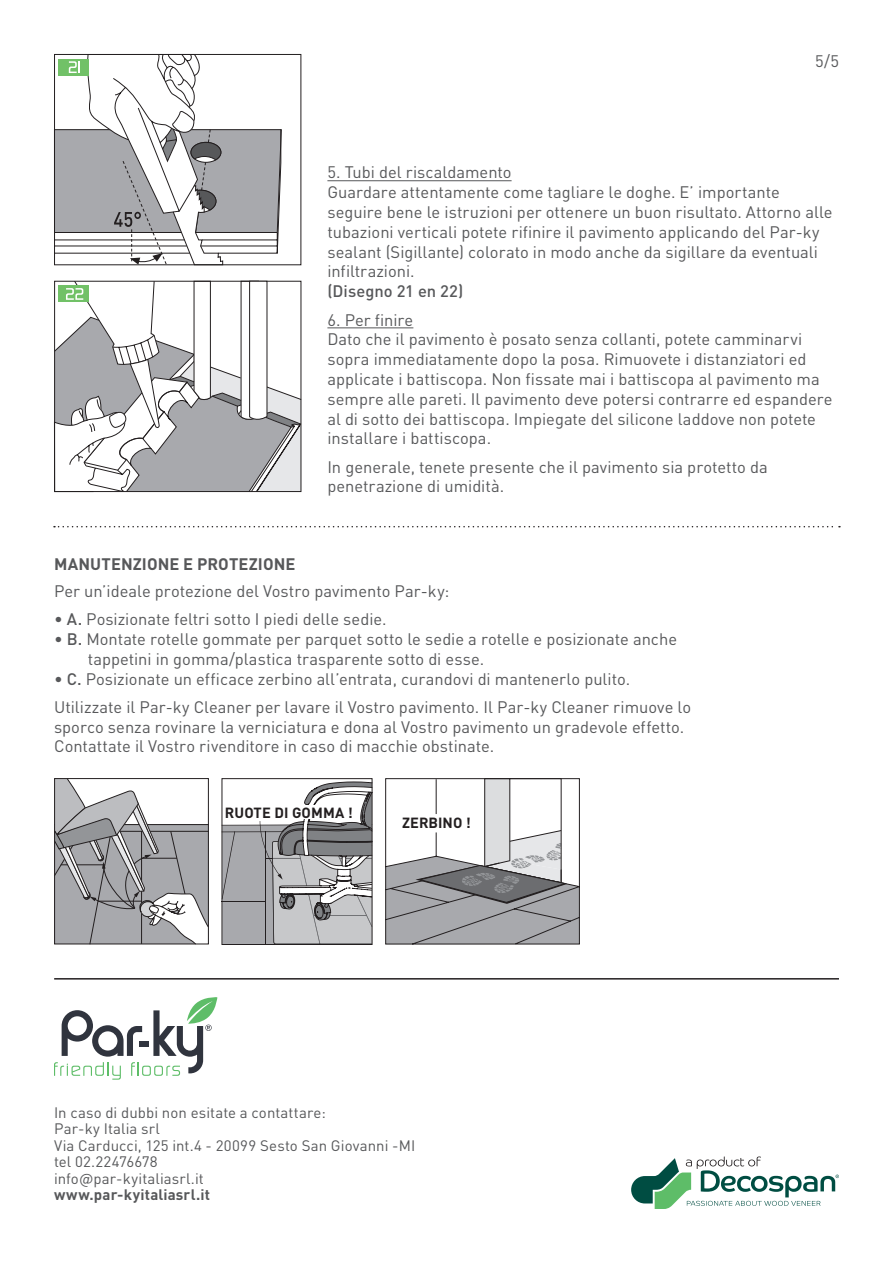
<style>
.page{position:relative;width:893px;height:1263px;background:#fff}
.page>*{position:absolute;margin:0;border:0;box-sizing:border-box;transform-origin:0 0}
.t1{font:16.5px/19.8px "DIN Pro";color:#57585a}
.t2{font:700 16.5px "DIN Pro";letter-spacing:.005em;color:#57585a}
.t3{font:500 16.5px "DIN Pro";letter-spacing:.005em;color:#57585a}
.t4{font:15px/16.5px "DIN Pro";letter-spacing:.005em;color:#57585a}
.t5{font:700 15px "DIN Pro";letter-spacing:.015em;color:#57585a}
.t6{font:700 14.55px "DIN Pro";color:#231f20}
.s1{font-weight:500}
</style>
<div class="page">
<svg style="left:54px;top:526px;width:786px;height:1px"></svg>
<svg style="left:54px;top:997px;width:163px;height:83px"></svg>
<hr style="left:327px;top:180px;width:185px;height:1px;background:#57585a">
<hr style="left:327px;top:327px;width:86px;height:1px;background:#57585a">
<hr style="left:54px;top:978px;width:785px;height:1px;background:#231f20">
<svg style="left:631px;top:1156px;width:208px;height:53px"></svg>
<svg style="left:174px;top:53px;width:128px;height:213px"></svg>
<svg style="left:54px;top:54px;width:228px;height:212px"></svg>
<svg style="left:54px;top:280px;width:248px;height:213px"></svg>
<svg style="left:54px;top:780px;width:155px;height:165px"></svg>
<div style="left:54px;top:778px;width:155px;height:166px;border:1px solid #231f20"></div>
<svg style="left:223px;top:781px;width:148px;height:162px"></svg>
<div style="left:297px;top:806px;width:24px;height:13px;background:#fff"></div>
<svg style="left:385px;top:778px;width:195px;height:167px"></svg>
<hr style="left:436px;top:779px;width:1px;height:35px;background:#231f20">
<div style="left:221px;top:778px;width:152px;height:167px;border:1px solid #231f20"></div>
<p class="t1" style="left:815px;top:49px;width:25px">5/5</p>
<p class="t1" style="left:327px;top:161px;width:507px">5. Tubi del riscaldamento<br>Guardare attentamente come tagliare le doghe E. ’ importante seguire bene le istruzioni per ottenere un buon risultato. Attorno alle tubazioni verticali potete rifinire il pavimento applicando del Par-ky sealant (Sigillante) colorato in modo anche da sigillare da eventuali infiltrazioni.</p>
<p class="t3" style="left:327px;top:278px;width:137px">(Disegno 21 en 22(</p>
<p class="t1" style="left:327px;top:308px;width:507px">6. Per finire<br>Dato che il pavimento è posato senza collanti, potete camminarvi sopra immediatamente dopo la posa. Rimuovete i distanziatori ed applicate i battiscopa. Non fissate mai i battiscopa al pavimento ma sempre alle pareti Il. pavimento deve potersi contrarre ed espandere al di sotto dei battiscopa. Impiegate del silicone laddove non potete installare i battiscopa.</p>
<p class="t1" style="left:327px;top:455px;width:442px">In generale, tenete presente che il pavimento sia protetto da penetrazione di umidità.</p>
<p class="t2" style="left:54px;top:551px;width:243px">MANUTENZIONE E PROTEZIONE</p>
<p class="t1" style="left:54px;top:579px;width:397px">Per un’ideale protezione del Vostro pavimento Par-ky:</p>
<p class="t1" style="left:54px;top:608px;width:334px">• <span class="s1">A.</span> Posizionate feltri sotto I piedi delle sedie.</p>
<p class="t1" style="left:88px;top:627px;width:591px;text-indent:-34px">• <span class="s1">B.</span> Montate rotelle gommate per parquet sotto le sedie a rotelle e posizionate anche tappetini in gomma/plastica trasparente sotto di esse.</p>
<p class="t1" style="left:54px;top:663px;width:639px;line-height:28.3px">• <span class="s1">C.</span> Posizionate un efficace zerbino all’entrata, curandovi di mantenerlo pulito.<br>Utilizzate il Par-ky Cleaner per lavare il Vostro pavimento Il. Par-ky Cleaner rimuove lo</p>
<p class="t1" style="left:54px;top:715px;width:632px">sporco senza rovinare la verniciatura e dona al Vostro pavimento un gradevole effetto.<br>Contattate il Vostro rivenditore in caso di macchie obstinate.</p>
<p class="t6" style="left:225px;top:800px;width:130px">RUOTE DI GOMMA !</p>
<p class="t6" style="left:402px;top:810px;width:70px">ZERBINO !</p>
<p class="t4" style="left:54px;top:1103px;width:363px">In caso di dubbi non esitate a contattare:<br>Par-ky Italia srl<br>Via Carducci, 125 int.4 - 20099 Sesto San Giovanni -MI tel 02.22476678<br>info@par-kyitaliasrl i t.</p>
<p class="t5" style="left:54px;top:1182px;width:158px">www.par-kyitaliasrl i t.</p>
</div>
